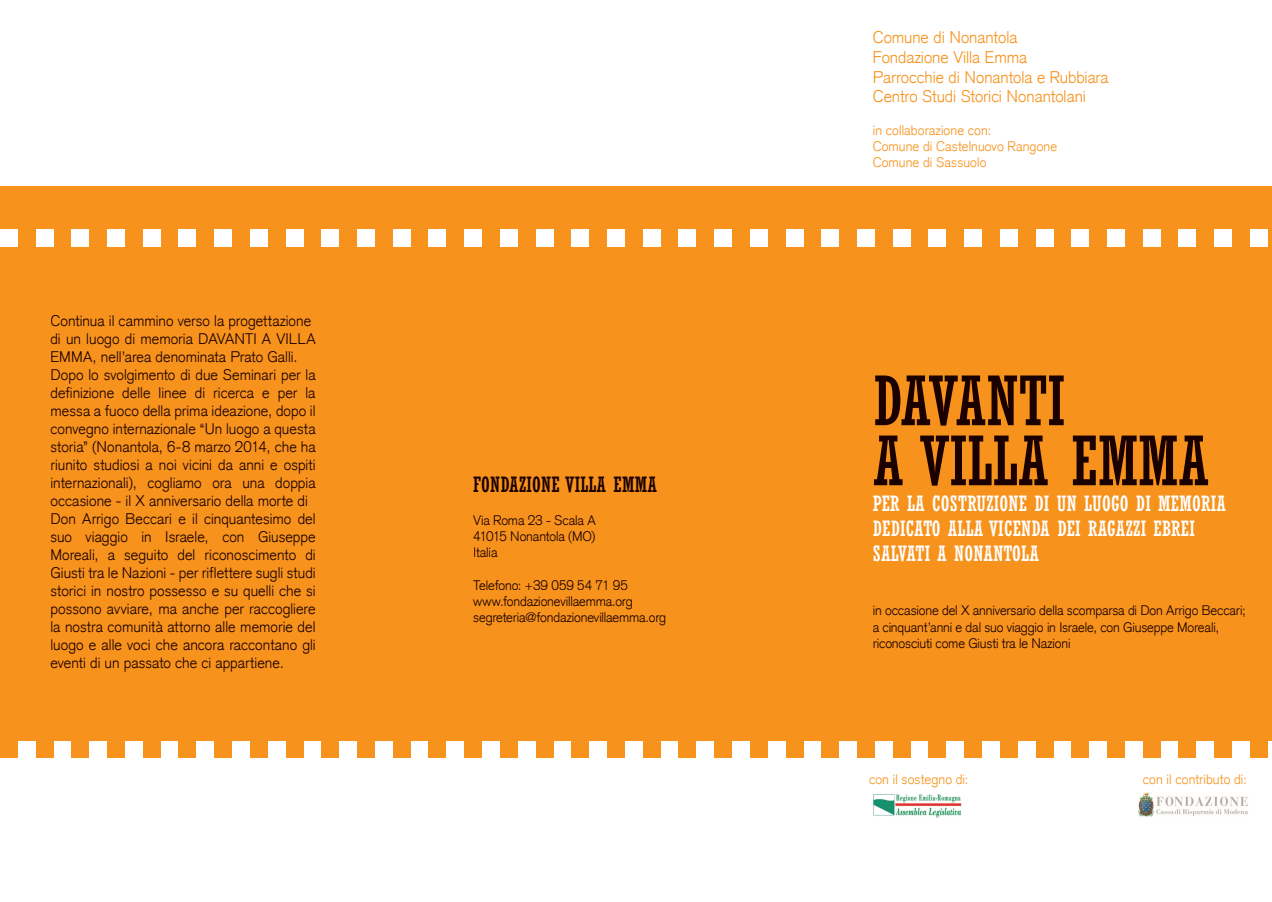
<style>
.page{position:relative;width:1272px;height:902px;background:#fff}
.page>*{position:absolute;margin:0;border:0;box-sizing:border-box;transform-origin:0 0}
.t1{font:condensed 67.5px/60px "Rockwell";color:#1b0000}
.t2{font:condensed 21px/25.2px "Rockwell";letter-spacing:.01em;color:#fff}
.t3{font:condensed 21px "Rockwell";letter-spacing:.01em;color:#1b0000}
.t4{font:300 16.5px/19.8px "Akzidenz Grotesk CE";color:#f7931d}
.t5{font:300 15px/18px "Akzidenz Grotesk CE";letter-spacing:.005em;color:#1b0000}
.t6{font:300 13.5px/16.2px "Akzidenz Grotesk CE";letter-spacing:-.01em;color:#1b0000}
.t7{font:300 13.5px/16.2px "Akzidenz Grotesk CE";letter-spacing:.01em;color:#f7931d}
</style>
<div class="page">
<div style="left:0;top:0;width:1271px;height:901px;background:#f7931d"></div>
<div style="left:0;top:0;width:1271px;height:186px;background:#fff"></div>
<div style="left:426px;top:741px;width:845px;height:160px;background:#fff"></div>
<div style="left:0;top:741px;width:426px;height:160px;background:#fff"></div>
<img style="left:873px;top:794px;width:88px;height:24px">
<img style="left:1138px;top:792px;width:110px;height:24px">
<div style="left:0;top:740px;width:18px;height:18px;background:#f7931d"></div>
<div style="left:36px;top:740px;width:18px;height:18px;background:#f7931d"></div>
<div style="left:71px;top:740px;width:18px;height:18px;background:#f7931d"></div>
<div style="left:107px;top:740px;width:18px;height:18px;background:#f7931d"></div>
<div style="left:143px;top:740px;width:18px;height:18px;background:#f7931d"></div>
<div style="left:178px;top:740px;width:18px;height:18px;background:#f7931d"></div>
<div style="left:214px;top:740px;width:18px;height:18px;background:#f7931d"></div>
<div style="left:250px;top:740px;width:18px;height:18px;background:#f7931d"></div>
<div style="left:286px;top:740px;width:17px;height:18px;background:#f7931d"></div>
<div style="left:321px;top:740px;width:18px;height:18px;background:#f7931d"></div>
<div style="left:357px;top:740px;width:18px;height:18px;background:#f7931d"></div>
<div style="left:393px;top:740px;width:17px;height:18px;background:#f7931d"></div>
<div style="left:428px;top:740px;width:18px;height:18px;background:#f7931d"></div>
<div style="left:464px;top:740px;width:18px;height:18px;background:#f7931d"></div>
<div style="left:500px;top:740px;width:18px;height:18px;background:#f7931d"></div>
<div style="left:535px;top:740px;width:18px;height:18px;background:#f7931d"></div>
<div style="left:571px;top:740px;width:18px;height:18px;background:#f7931d"></div>
<div style="left:607px;top:740px;width:18px;height:18px;background:#f7931d"></div>
<div style="left:643px;top:740px;width:17px;height:18px;background:#f7931d"></div>
<div style="left:678px;top:740px;width:18px;height:18px;background:#f7931d"></div>
<div style="left:714px;top:740px;width:18px;height:18px;background:#f7931d"></div>
<div style="left:750px;top:740px;width:17px;height:18px;background:#f7931d"></div>
<div style="left:785px;top:740px;width:18px;height:18px;background:#f7931d"></div>
<div style="left:821px;top:740px;width:18px;height:18px;background:#f7931d"></div>
<div style="left:857px;top:740px;width:18px;height:18px;background:#f7931d"></div>
<div style="left:892px;top:740px;width:18px;height:18px;background:#f7931d"></div>
<div style="left:928px;top:740px;width:18px;height:18px;background:#f7931d"></div>
<div style="left:964px;top:740px;width:18px;height:18px;background:#f7931d"></div>
<div style="left:999px;top:740px;width:18px;height:18px;background:#f7931d"></div>
<div style="left:1035px;top:740px;width:18px;height:18px;background:#f7931d"></div>
<div style="left:1071px;top:740px;width:18px;height:18px;background:#f7931d"></div>
<div style="left:1107px;top:740px;width:17px;height:18px;background:#f7931d"></div>
<div style="left:1142px;top:740px;width:18px;height:18px;background:#f7931d"></div>
<div style="left:1178px;top:740px;width:18px;height:18px;background:#f7931d"></div>
<div style="left:1214px;top:740px;width:17px;height:18px;background:#f7931d"></div>
<div style="left:1249px;top:740px;width:18px;height:18px;background:#f7931d"></div>
<div style="left:0;top:229px;width:18px;height:17px;background:#fff"></div>
<div style="left:36px;top:229px;width:18px;height:17px;background:#fff"></div>
<div style="left:71px;top:229px;width:18px;height:17px;background:#fff"></div>
<div style="left:107px;top:229px;width:18px;height:17px;background:#fff"></div>
<div style="left:143px;top:229px;width:18px;height:17px;background:#fff"></div>
<div style="left:178px;top:229px;width:18px;height:17px;background:#fff"></div>
<div style="left:214px;top:229px;width:18px;height:17px;background:#fff"></div>
<div style="left:250px;top:229px;width:18px;height:17px;background:#fff"></div>
<div style="left:286px;top:229px;width:17px;height:17px;background:#fff"></div>
<div style="left:321px;top:229px;width:18px;height:17px;background:#fff"></div>
<div style="left:357px;top:229px;width:18px;height:17px;background:#fff"></div>
<div style="left:393px;top:229px;width:17px;height:17px;background:#fff"></div>
<div style="left:428px;top:229px;width:18px;height:17px;background:#fff"></div>
<div style="left:464px;top:229px;width:18px;height:17px;background:#fff"></div>
<div style="left:500px;top:229px;width:18px;height:17px;background:#fff"></div>
<div style="left:535px;top:229px;width:18px;height:17px;background:#fff"></div>
<div style="left:571px;top:229px;width:18px;height:17px;background:#fff"></div>
<div style="left:607px;top:229px;width:18px;height:17px;background:#fff"></div>
<div style="left:643px;top:229px;width:17px;height:17px;background:#fff"></div>
<div style="left:678px;top:229px;width:18px;height:17px;background:#fff"></div>
<div style="left:714px;top:229px;width:18px;height:17px;background:#fff"></div>
<div style="left:750px;top:229px;width:17px;height:17px;background:#fff"></div>
<div style="left:785px;top:229px;width:18px;height:17px;background:#fff"></div>
<div style="left:821px;top:229px;width:18px;height:17px;background:#fff"></div>
<div style="left:857px;top:229px;width:18px;height:17px;background:#fff"></div>
<div style="left:892px;top:229px;width:18px;height:17px;background:#fff"></div>
<div style="left:928px;top:229px;width:18px;height:17px;background:#fff"></div>
<div style="left:964px;top:229px;width:18px;height:17px;background:#fff"></div>
<div style="left:999px;top:229px;width:18px;height:17px;background:#fff"></div>
<div style="left:1035px;top:229px;width:18px;height:17px;background:#fff"></div>
<div style="left:1071px;top:229px;width:18px;height:17px;background:#fff"></div>
<div style="left:1107px;top:229px;width:17px;height:17px;background:#fff"></div>
<div style="left:1142px;top:229px;width:18px;height:17px;background:#fff"></div>
<div style="left:1178px;top:229px;width:18px;height:17px;background:#fff"></div>
<div style="left:1214px;top:229px;width:17px;height:17px;background:#fff"></div>
<div style="left:1249px;top:229px;width:18px;height:17px;background:#fff"></div>
<p class="t5" style="left:50px;top:311px;width:267px">Continua il cammino verso la progettazione di un luogo di memoria DAVANTI A VILLA EMMA, nell’area denominata Prato Galli.<br>Dopo lo svolgimento di due Seminari per la definizione delle linee di ricerca e per la messa a fuoco della prima ideazione, dopo il convegno internazionale “Un luogo a questa storia” (Nonantola, 6-8 marzo 2014, che ha riunito studiosi a noi vicini da anni e ospiti internazionali), cogliamo ora una doppia occasione - il X anniversario della morte di Don Arrigo Beccari e il cinquantesimo del suo viaggio in Israele, con Giuseppe Moreali, a seguito del riconoscimento di Giusti tra le Nazioni - per riflettere sugli studi storici in nostro possesso e su quelli che si possono avviare, ma anche per raccogliere la nostra comunità attorno alle memorie del luogo e alle voci che ancora raccontano gli eventi di un passato che ci appartiene.</p>
<h2 class="t3" style="left:473px;top:473px;width:185px">FONDAZIONE VILLA EMMA</h2>
<p class="t6" style="left:473px;top:512px;width:124px;text-align:justify">Via Roma 23 - Scala A 41015 Nonantola (MO)<br>Italia</p>
<p class="t6" style="left:473px;top:576px;width:195px">Telefono: +39 059 54 71 95 www.fondazionevillaemma.org segreteria@fondazionevillaemma.org</p>
<p class="t4" style="left:872px;top:27px;width:237px">Comune di Nonantola<br>Fondazione Villa Emma<br>Parrocchie di Nonantola e Rubbiara<br>Centro Studi Storici Nonantolani</p>
<p class="t7" style="left:872px;top:122px;width:186px">in collaborazione con:<br>Comune di Castelnuovo Rangone<br>Comune di Sassuolo</p>
<h1 class="t1" style="left:872px;top:371px;width:338px">DAVANTI<br>A VILLA EMMA</h1>
<h2 class="t2" style="left:872px;top:491px;width:355px">PER LA COSTRUZIONE DI UN LUOGO DI MEMORIA<br>DEDICATO ALLA VICENDA DEI RAGAZZI EBREI<br>SALVATI A NONANTOLA</h2>
<p class="t6" style="left:872px;top:602px;width:374px">in occasione del X anniversario della scomparsa di Don Arrigo Beccari; a cinquant’anni e dal suo viaggio in Israele, con Giuseppe Moreali, riconosciuti come Giusti tra le Nazioni</p>
<p class="t7" style="left:869px;top:771px;width:101px">con il sostegno di:</p>
<p class="t7" style="left:1142px;top:771px;width:106px">con il contributo di:</p>
</div>
